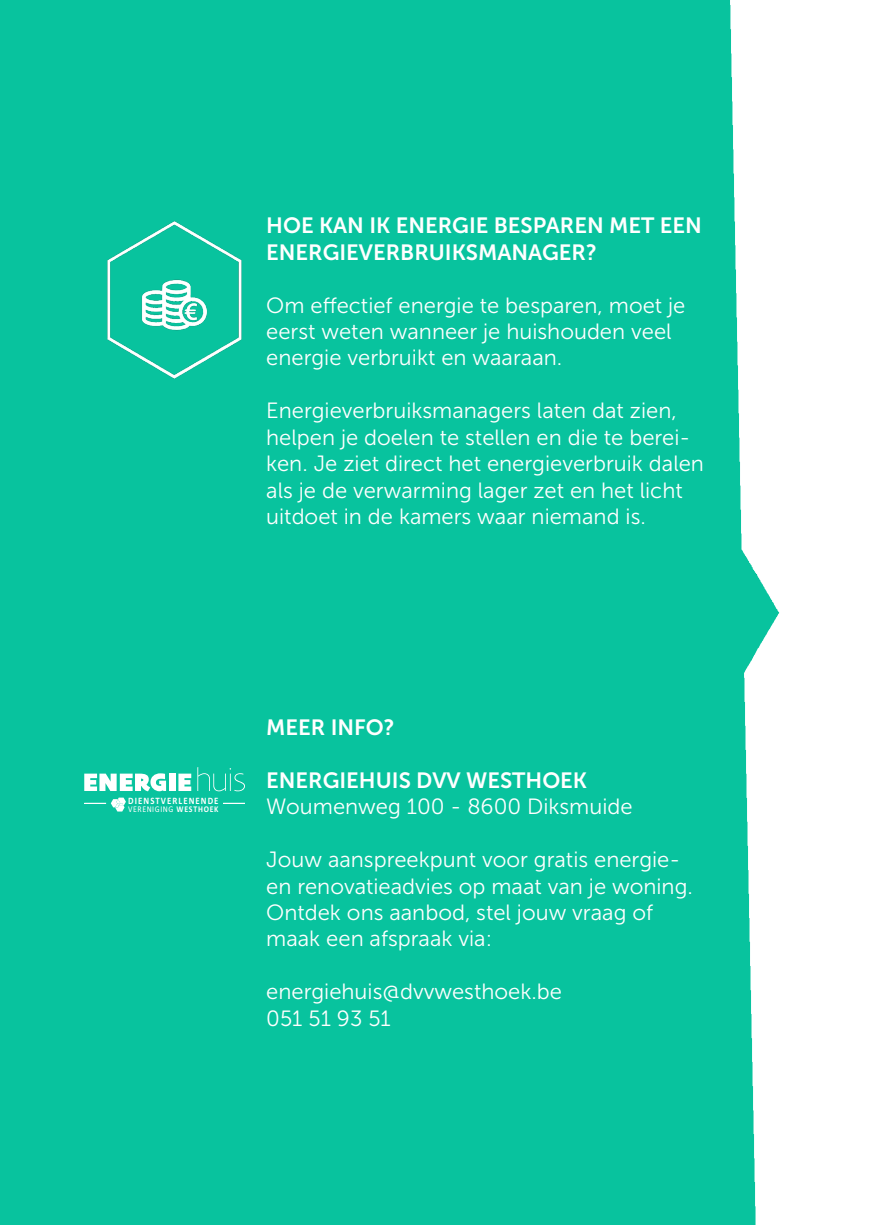
<style>
.page{position:relative;width:874px;height:1225px;background:#fff}
.page>*{position:absolute;margin:0;border:0;box-sizing:border-box;transform-origin:0 0}
.t1{font:22px/26.4px "Museo Sans 300";color:#fff}
.t2{font:22px/26.4px "Museo Sans 700";color:#fff}
.t3{font:700 9.8px "Calibri";letter-spacing:.12em;color:#fff;scale:.89 1}
.t4{font:8.8px "Calibri";letter-spacing:.07em;color:#fff;scale:.89 1}
.s1{font-weight:700}
</style>
<div class="page">
<div style="left:0;top:0;width:780px;height:1225px;background:#08c39e"></div>
<img style="left:84px;top:201px;width:181px;height:182px">
<svg style="left:84px;top:773px;width:82px;height:18px"></svg>
<div style="left:169px;top:773px;width:6px;height:18px;background:#fff"></div>
<svg style="left:178px;top:773px;width:13px;height:18px"></svg>
<svg style="left:197px;top:767px;width:48px;height:24px"></svg>
<svg style="left:223px;top:803px;width:22px;height:1px"></svg>
<svg style="left:84px;top:797px;width:42px;height:14px"></svg>
<p class="t2" style="left:266px;top:213px;width:437px">HOE KAN IK ENERGIE BESPAREN MET EEN<br>ENERGIEVERBRUIKSMANAGER?</p>
<p class="t1" style="left:266px;top:292px;width:420px">Om effectief energie te besparen, moet je eerst weten wanneer je huishouden veel energie verbruikt en waaraan.</p>
<p class="t1" style="left:266px;top:398px;width:439px">Energieverbruiksmanagers laten dat zien, helpen je doelen te stellen en die te berei&shy;ken. Je ziet direct het energieverbruik dalen als je de verwarming lager zet en het licht uitdoet in de kamers waar niemand is.</p>
<p class="t3" style="left:128px;top:793px;width:103px">DIENSTVERLENENDE</p>
<p class="t4" style="left:128px;top:802px;width:103px">VERENIGING <span class="s1">WESTHOEK</span></p>
<p class="t2" style="left:266px;top:714px;width:130px">MEER INFO?</p>
<p class="t2" style="left:266px;top:767px;width:322px">ENERGIEHUIS DVV WESTHOEK</p>
<p class="t1" style="left:266px;top:794px;width:368px">Woumenweg 100 - 8600 Diksmuide</p>
<p class="t1" style="left:266px;top:846px;width:428px">Jouw aanspreekpunt voor gratis energie&shy;en renovatieadvies op maat van je woning.<br>Ontdek ons aanbod, stel jouw vraag of maak een afspraak via:</p>
<p class="t1" style="left:266px;top:978px;width:297px">energiehuis@dvvwesthoek.be</p>
<p class="t1" style="left:266px;top:1005px;width:126px">051 51 93 51</p>
</div>
